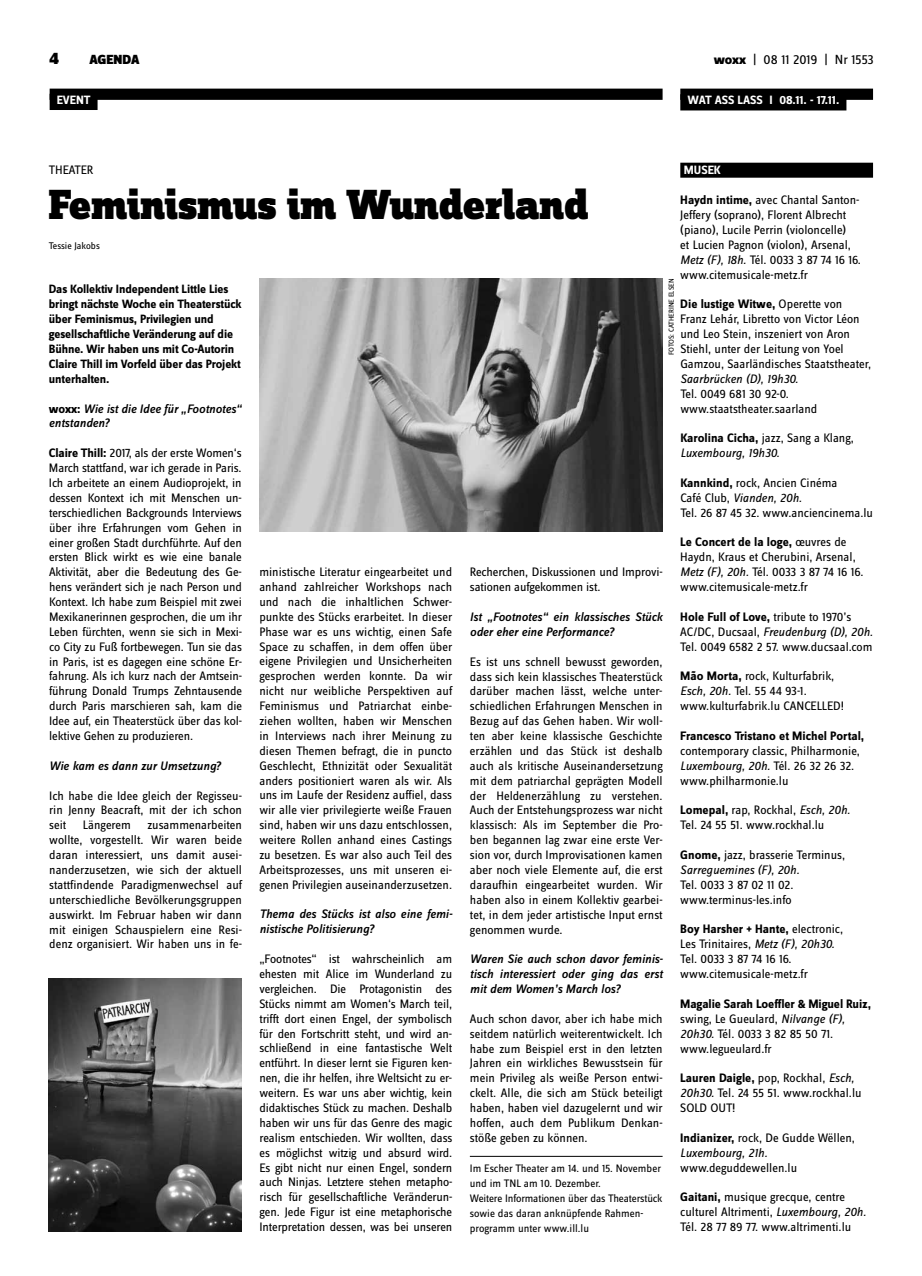
<style>
.page{position:relative;width:922px;height:1276px;background:#fff}
.page>*{position:absolute;margin:0;border:0;box-sizing:border-box;transform-origin:0 0}
.t1{font:900 43.75px "Zine Slab Dis";letter-spacing:-.005em;color:#000}
.t2{font:900 17.5px "Zine Sans Dis";color:#000}
.t3{font:13.75px "Zine Sans Dis";letter-spacing:-.01em;color:#000}
.t4{font:900 13.75px "Zine Sans Dis";color:#000}
.t5{font:12.75px/14.9px "Zine Sans Dis";color:#000}
.t6{font:italic 500 12.75px/14.9px "Zine Sans Dis";color:#000}
.t7{font:italic 12.75px/14.9px "Zine Sans Dis";color:#000}
.t8{font:700 12.75px "Zine Sans Dis";color:#000}
.t9{font:700 12.5px/14.9px "Zine Sans Dis";letter-spacing:-.01em;color:#000}
.t10{font:700 12.5px "Zine Sans Dis";color:#fff}
.t11{font:11.25px/15px "Zine Sans Dis";color:#000}
.t12{font:10px "Zine Sans Dis";color:#000}
.t13{font:7.5px "Zine Sans Dis";color:#000}
.s1{font-weight:800}
.s2{font-weight:700}
.s3{font-style:italic}
.s4{font-weight:700;font-style:normal}
.s5{font-style:normal}
</style>
<div class="page">
<div style="left:680px;top:89px;width:192px;height:11px;background:#000"></div>
<div style="left:680px;top:94px;width:166px;height:16px;background:#000"></div>
<div style="left:50px;top:89px;width:612px;height:11px;background:#000"></div>
<div style="left:50px;top:94px;width:47px;height:16px;background:#000"></div>
<div style="left:680px;top:163px;width:192px;height:15px;background:#000"></div>
<hr style="left:469px;top:1156px;width:193px;height:1px;background:#000">
<img style="left:259px;top:279px;width:403px;height:252px">
<img style="left:49px;top:978px;width:192px;height:253px">
<h2 class="t2" style="left:50px;top:49px;width:11px">4</h2>
<p class="t4" style="left:89px;top:53px;width:52px">AGENDA</p>
<p class="t3" style="left:713px;top:53px;width:161px"><span class="s1">woxx</span> | 08 11 2019 | Nr 1553</p>
<p class="t10" style="left:687px;top:93px;width:153px">WAT ASS LASS I 08.11. - 17.11.</p>
<p class="t10" style="left:57px;top:93px;width:35px">EVENT</p>
<p class="t5" style="left:49px;top:163px;width:46px">THEATER</p>
<h1 class="t1" style="left:49px;top:181px;width:541px">Feminismus im Wunderland</h1>
<p class="t12" style="left:49px;top:240px;width:52px">Tessie Jakobs</p>
<p class="t10" style="left:683px;top:164px;width:39px">MUSEK</p>
<p class="t5" style="left:680px;top:193px;width:182px"><span class="s2">Haydn intime,</span> avec Chantal Santon-Jeffery (soprano), Florent Albrecht (piano), Lucile Perrin (violoncelle)<br>et Lucien Pagnon (violon), Arsenal, <span class="s3">Metz (F), 18h.</span> Tél. 0033 3 87 74 16 16. www.citemusicale-metz.fr</p>
<p class="t5" style="left:680px;top:297px;width:192px"><span class="s2">Die lustige Witwe,</span> Operette von Franz Lehár, Libretto von Victor Léon und Leo Stein, inszeniert von Aron Stiehl, unter der Leitung von Yoel Gamzou, Saarländisches Staatstheater,</p>
<p class="t7" style="left:680px;top:371px;width:119px">Saarbrücken (D), 19h30.</p>
<p class="t5" style="left:680px;top:387px;width:138px">Tel. 0049 681 30 92-0. www.staatstheater.saarland</p>
<p class="t7" style="left:680px;top:431px;width:175px"><span class="s4">Karolina Cicha,</span> <span class="s5">jazz, Sang a Klang,<br></span>Luxembourg, 19h30.</p>
<p class="t5" style="left:680px;top:476px;width:194px"><span class="s2">Kannkind,</span> rock, Ancien Cinéma<br>Café Club, <span class="s3">Vianden, 20h.<br></span>Tel. 26 87 45 32. www.anciencinema.lu</p>
<p class="t5" style="left:680px;top:535px;width:184px"><span class="s2">Le Concert de la loge,</span> œuvres de<br>Haydn, Kraus et Cherubini, Arsenal,<br><span class="s3">Metz (F), 20h.</span> Tél. 0033 3 87 74 16 16. www.citemusicale-metz.fr</p>
<p class="t5" style="left:680px;top:610px;width:194px"><span class="s2">Hole Full of Love,</span> tribute to 1970’s<br>AC/DC, Ducsaal, <span class="s3">Freudenburg (D), 20h.<br></span>Tel. 0049 6582 2 57. www.ducsaal.com</p>
<p class="t5" style="left:680px;top:669px;width:165px"><span class="s2">Mão Morta,</span> rock, Kulturfabrik,<br><span class="s3">Esch, 20h.</span> Tel. 55 44 93-1. www.kulturfabrik.lu CANCELLED!</p>
<p class="t8" style="left:680px;top:729px;width:185px">Francesco Tristano et Michel Portal,</p>
<p class="t5" style="left:680px;top:744px;width:181px">contemporary classic, Philharmonie,<br><span class="s3">Luxembourg, 20h.</span> Tél. 26 32 26 32. www.philharmonie.lu</p>
<p class="t5" style="left:680px;top:803px;width:171px"><span class="s2">Lomepal,</span> rap, Rockhal, <span class="s3">Esch, 20h.<br></span>Tel. 24 55 51. www.rockhal.lu</p>
<p class="t5" style="left:680px;top:848px;width:166px"><span class="s2">Gnome,</span> jazz, brasserie Terminus,<br><span class="s3">Sarreguemines (F), 20h.</span></p>
<p class="t5" style="left:680px;top:878px;width:114px">Tel. 0033 3 87 02 11 02. www.terminus-les.info</p>
<p class="t5" style="left:680px;top:922px;width:164px"><span class="s2">Boy Harsher + Hante,</span> electronic,<br>Les Trinitaires, <span class="s3">Metz (F), 20h30.<br></span>Tel. 0033 3 87 74 16 16. www.citemusicale-metz.fr</p>
<p class="t5" style="left:680px;top:997px;width:192px"><span class="s2">Magalie Sarah Loeffler &amp; Miguel Ruiz, </span>swing, Le Gueulard, <span class="s3">Nilvange (F),<br>20h30.</span> Tél. 0033 3 82 85 50 71. www.legueulard.fr</p>
<p class="t5" style="left:680px;top:1071px;width:183px"><span class="s2">Lauren Daigle,</span> pop, Rockhal, <span class="s3">Esch,<br>20h30.</span> Tel. 24 55 51. www.rockhal.lu<br>SOLD OUT!</p>
<p class="t5" style="left:680px;top:1131px;width:176px"><span class="s2">Indianizer,</span> rock, De Gudde Wëllen,<br><span class="s3">Luxembourg, 21h.</span></p>
<p class="t5" style="left:680px;top:1160px;width:118px">www.deguddewellen.lu</p>
<p class="t5" style="left:680px;top:1190px;width:187px"><span class="s2">Gaitani,</span> musique grecque, centre culturel Altrimenti, <span class="s3">Luxembourg, 20h.<br></span>Tél. 28 77 89 77. www.altrimenti.lu</p>
<p class="t13" style="left:667px;top:355px;width:78px;rotate:-90deg">FOTOS: CATHERINE ELSEN</p>
<p class="t9" style="left:49px;top:283px;width:194px">Das Kollektiv Independent Little Lies bringt nächste Woche ein Theaterstück über Feminismus, Privilegien und gesellschaftliche Veränderung auf die Bühne. Wir haben uns mit Co-Autorin Claire Thill im Vorfeld über das Projekt unterhalten.</p>
<p class="t6" style="left:49px;top:401px;width:194px"><span class="s4">woxx:</span> Wie ist die Idee für „Footnotes“ entstanden?</p>
<p class="t5" style="left:49px;top:446px;width:194px;text-align:justify"><span class="s2">Claire Thill:</span> 2017, als der erste Women‘s March stattfand, war ich gerade in Paris.<br>Ich arbeitete an einem Audioprojekt, in dessen Kontext ich mit Menschen un&shy;terschiedlichen Backgrounds Interviews über ihre Erfahrungen vom Gehen in einer großen Stadt durchführte. Auf den ersten Blick wirkt es wie eine banale Aktivität, aber die Bedeutung des Ge&shy;hens verändert sich je nach Person und Kontext. Ich habe zum Beispiel mit zwei Mexikanerinnen gesprochen, die um ihr Leben fürchten, wenn sie sich in Mexi&shy;co City zu Fuß fortbewegen. Tun sie das in Paris, ist es dagegen eine schöne Er&shy;fahrung. Als ich kurz nach der Amtsein&shy;führung Donald Trumps Zehntausende durch Paris marschieren sah, kam die Idee auf, ein Theaterstück über das kol&shy;lektive Gehen zu produzieren.</p>
<p class="t6" style="left:49px;top:758px;width:173px">Wie kam es dann zur Umsetzung?</p>
<p class="t5" style="left:49px;top:788px;width:194px;text-align:justify">Ich habe die Idee gleich der Regisseu&shy;rin Jenny Beacraft, mit der ich schon seit</p>
<p class="t5" style="left:259px;top:565px;width:194px;text-align:justify">ministische Literatur eingearbeitet und anhand zahlreicher Workshops nach und nach die inhaltlichen Schwer&shy;punkte des Stücks erarbeitet. In dieser Phase war es uns wichtig, einen Safe Space zu schaffen, in dem offen über eigene Privilegien und Unsicherheiten gesprochen werden konnte. Da wir nicht nur weibliche Perspektiven auf Feminismus und Patriarchat einbe&shy;ziehen wollten, haben wir Menschen in Interviews nach ihrer Meinung zu diesen Themen befragt, die in puncto Geschlecht, Ethnizität oder Sexualität anders positioniert waren als wir. Als uns im Laufe der Residenz auffiel, dass wir alle vier privilegierte weiße Frauen sind, haben wir uns dazu entschlossen, weitere Rollen anhand eines Castings zu besetzen. Es war also auch Teil des Arbeitsprozesses, uns mit unseren ei&shy;genen Privilegien auseinanderzusetzen.</p>
<p class="t6" style="left:259px;top:907px;width:194px">Thema des Stücks ist also eine femi&shy;nistische Politisierung?</p>
<p class="t5" style="left:259px;top:952px;width:194px;text-align:justify">„Footnotes“ ist wahrscheinlich am ehesten mit Alice im Wunderland zu vergleichen. Die Protagonistin des Stücks nimmt am Women‘s March teil, trifft dort einen Engel, der symbolisch für den Fortschritt steht, und wird an&shy;schließend in eine fantastische Welt entführt. In dieser lernt sie Figuren ken&shy;nen, die ihr helfen, ihre Weltsicht zu er&shy;weitern. Es war uns aber wichtig, kein didaktisches Stück zu machen. Deshalb haben wir uns für das Genre des magic realism entschieden. Wir wollten, dass es möglichst witzig und absurd wird.<br>Es gibt nicht nur einen Engel, sondern auch Ninjas. Letztere stehen metapho&shy;risch für gesellschaftliche Veränderun&shy;gen. Jede Figur ist eine metaphorische Interpretation dessen, was bei unseren</p>
<p class="t5" style="left:469px;top:565px;width:194px">Recherchen, Diskussionen und Improvi&shy;sationen aufgekommen ist.</p>
<p class="t6" style="left:470px;top:609px;width:194px">Ist „Footnotes“ ein klassisches Stück oder eher eine Performance?</p>
<p class="t5" style="left:470px;top:655px;width:194px;text-align:justify">Es ist uns schnell bewusst geworden, dass sich kein klassisches Theaterstück darüber machen lässt, welche unter&shy;schiedlichen Erfahrungen Menschen in Bezug auf das Gehen haben. Wir woll&shy;ten aber keine klassische Geschichte erzählen und das Stück ist deshalb auch als kritische Auseinandersetzung mit dem patriarchal geprägten Modell der Heldenerzählung zu verstehen.<br>Auch der Entstehungsprozess war nicht klassisch: Als im September die Pro&shy;ben begannen lag zwar eine erste Ver&shy;sion vor, durch Improvisationen kamen aber noch viele Elemente auf, die erst daraufhin eingearbeitet wurden. Wir haben also in einem Kollektiv gearbei&shy;tet, in dem jeder artistische Input ernst genommen wurde.</p>
<p class="t6" style="left:470px;top:951px;width:194px;text-align:justify">Waren Sie auch schon davor feminis&shy;tisch interessiert oder ging das erst mit dem Women’s March los?</p>
<p class="t5" style="left:470px;top:1012px;width:194px;text-align:justify">Auch schon davor, aber ich habe mich seitdem natürlich weiterentwickelt. Ich habe zum Beispiel erst in den letzten Jahren ein wirkliches Bewusstsein für mein Privileg als weiße Person entwi&shy;ckelt. Alle, die sich am Stück beteiligt haben, haben viel dazugelernt und wir hoffen, auch dem Publikum Denkan&shy;stöße geben zu können.</p>
<p class="t11" style="left:469px;top:1161px;width:194px">Im Escher Theater am 14. und 15. November und im TNL am 10. Dezember.<br>Weitere Informationen über das Theaterstück sowie das daran anknüpfende Rahmen&shy;programm unter www.ill.lu</p>
<p class="t5" style="left:49px;top:818px;width:194px;text-align:justify;text-indent:98px">zusammenarbeiten wollte, vorgestellt. Wir waren beide daran interessiert, uns damit ausei&shy;nanderzusetzen, wie sich der aktuell stattfindende Paradigmenwechsel auf unterschiedliche Bevölkerungsgruppen auswirkt. Im Februar haben wir dann mit einigen Schauspielern eine Resi&shy;denz organisiert. Wir haben uns in fe-</p>
<p class="t5" style="left:83px;top:818px;width:50px">Längerem</p>
</div>
